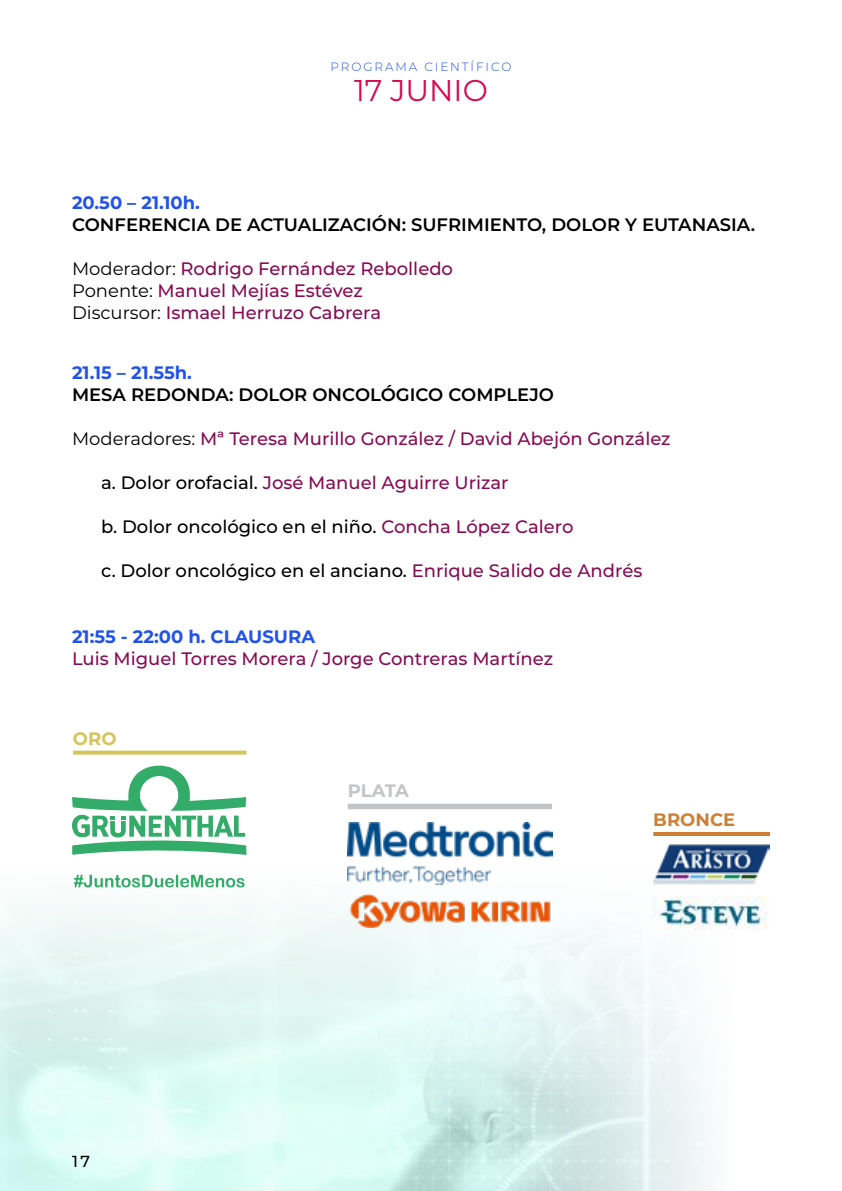
<style>
.page{position:relative;width:842px;height:1191px;background:#fff}
.page>*{position:absolute;margin:0;border:0;box-sizing:border-box;transform-origin:0 0}
.t1{font:30px "Montserrat";color:#d60a52}
.t2{font:500 18px/22px "Montserrat";color:#890a52}
.t3{font:500 18px "Montserrat";color:#000}
.t4{font:600 18px "Montserrat";color:#000}
.t5{font:700 18px "Montserrat";color:#2152eb}
.t6{font:700 18px "Montserrat";color:#cd8032}
.t7{font:700 18px "Montserrat";letter-spacing:-.02em;color:#c2c4c6}
.t8{font:700 18px "Montserrat";color:#d4c45b}
.t9{font:500 16px "Montserrat";color:#000}
.t10{font:300 12px "Montserrat";letter-spacing:.16em;color:#2152eb}
.s1{font-weight:400;color:#000}
.s2{color:#000}
.s3{color:#890a52}
</style>
<div class="page">
<svg style="left:0;top:854px;width:410px;height:337px;fill:#e3faf5"></svg>
<svg style="left:410px;top:809px;width:329px;height:382px"></svg>
<img style="left:653px;top:828px;width:117px;height:68px">
<svg style="left:72px;top:765px;width:174px;height:90px"></svg>
<svg style="left:74px;top:874px;width:171px;height:13px"></svg>
<hr style="left:653px;top:832px;width:117px;height:4px;background:#cd8032">
<div style="left:348px;top:803px;width:204px;height:6px;background:#c2c4c6"></div>
<svg style="left:73px;top:750px;width:173px;height:4px"></svg>
<img style="left:348px;top:822px;width:204px;height:62px">
<img style="left:348px;top:894px;width:204px;height:33px">
<img style="left:653px;top:896px;width:115px;height:33px">
<p class="t10" style="left:330px;top:59px;width:182px">PROGRAMA CIENTÍFICO</p>
<h1 class="t1" style="left:354px;top:70px;width:135px">17 JUNIO</h1>
<p class="t5" style="left:72px;top:190px;width:129px">20.50 – 21.10h.</p>
<p class="t4" style="left:72px;top:212px;width:685px">CONFERENCIA DE ACTUALIZACIÓN: SUFRIMIENTO, DOLOR Y EUTANASIA.</p>
<p class="t2" style="left:72px;top:257px;width:383px"><span class="s1">Moderador:</span> Rodrigo Fernández Rebolledo<br><span class="s1">Ponente:</span> Manuel Mejías Estévez<br><span class="s1">Discursor:</span> Ismael Herruzo Cabrera</p>
<p class="t5" style="left:72px;top:360px;width:121px">21.15 – 21.55h.</p>
<p class="t4" style="left:72px;top:382px;width:483px">MESA REDONDA: DOLOR ONCOLÓGICO COMPLEJO</p>
<p class="t2" style="left:72px;top:427px;width:600px"><span class="s1">Moderadores:</span> Mª Teresa Murillo González / David Abejón González</p>
<p class="t2" style="left:101px;top:471px;width:409px"><span class="s2">a. Dolor orofacial.</span> José Manuel Aguirre Urizar</p>
<p class="t3" style="left:101px;top:514px;width:474px">b. Dolor oncológico en el niño. <span class="s3">Concha López Calero</span></p>
<p class="t3" style="left:101px;top:558px;width:543px">c. Dolor oncológico en el anciano. <span class="s3">Enrique Salido de Andrés</span></p>
<p class="t5" style="left:72px;top:624px;width:245px">21:55 - 22:00 h. CLAUSURA</p>
<p class="t2" style="left:72px;top:647px;width:483px">Luis Miguel Torres Morera / Jorge Contreras Martínez</p>
<p class="t8" style="left:73px;top:725px;width:45px">ORO</p>
<p class="t9" style="left:72px;top:1150px;width:20px">17</p>
<p class="t7" style="left:348px;top:777px;width:63px">PLATA</p>
<p class="t6" style="left:653px;top:806px;width:84px">BRONCE</p>
</div>
